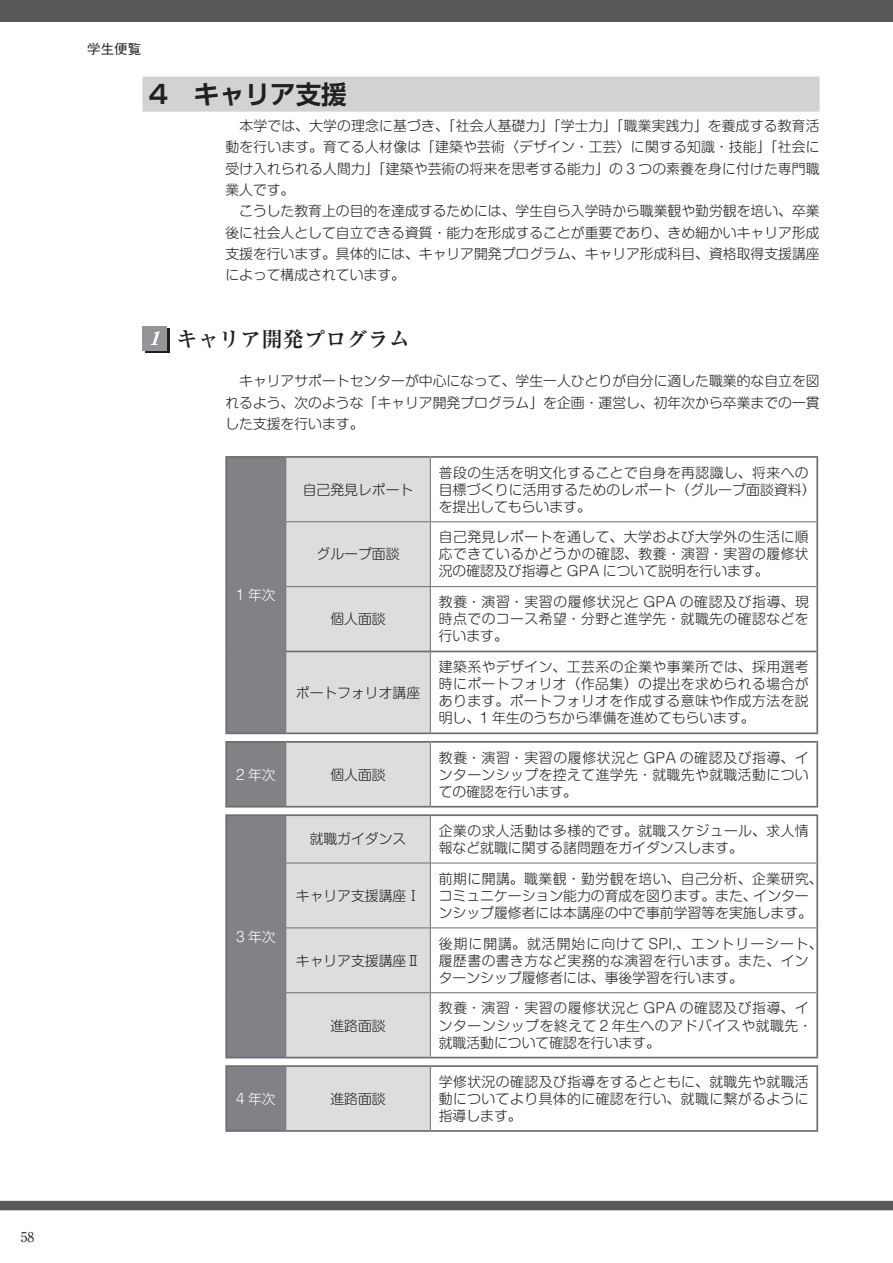
<style>
.page{position:relative;width:893px;height:1263px;background:#fff}
.page>*{position:absolute;margin:0;border:0;box-sizing:border-box;transform-origin:0 0}
.t1{font:700 25.5px "Shin Go Pr 5 De";color:#231f20}
.t2{font:700 21.3px "Ryumin Pr 5";color:#231f20}
.t3{font:300 13.8px/17px "Shin M Go Pr 6";letter-spacing:.01em;color:#231f20;text-align:justify}
.t4{font:300 13.8px/17px "Shin M Go Pr 6";letter-spacing:.035em;color:#231f20}
.t5{font:300 13.8px/17px "Shin M Go Pr 6";letter-spacing:.04em;color:#231f20}
.t6{font:300 13.8px "Shin M Go Pr 6";color:#fff}
.t7{font:500 13.5px "Gothic BBB Pr 5";color:#231f20}
.t8{font:13.5px "Ryumin Pro";color:#231f20}
.s1{font-family:"Adobe Garamond Pro";font-style:italic;font-size:21.45px;color:#fff}
</style>
<div class="page">
<div style="left:0;top:0;width:893px;height:21px;background:#57585a"></div>
<div style="left:0;top:1201px;width:893px;height:9px;background:#57585a"></div>
<div style="left:142px;top:77px;width:678px;height:35px;background:#d1d2d4"></div>
<svg style="left:145px;top:328px;width:24px;height:25px"></svg>
<div style="left:142px;top:326px;width:25px;height:24px;background:#939598"></div>
<div style="left:226px;top:458px;width:60px;height:672px;background:#808285"></div>
<div style="left:286px;top:458px;width:144px;height:672px;background:#dcdddf"></div>
<hr style="left:225px;top:456px;width:61px;height:2px;background:#6c6d70">
<hr style="left:225px;top:458px;width:2px;height:64px;background:#6c6d70">
<hr style="left:286px;top:456px;width:144px;height:2px;background:#6c6d70">
<hr style="left:430px;top:456px;width:388px;height:2px;background:#6c6d70">
<hr style="left:816px;top:458px;width:2px;height:64px;background:#6c6d70">
<hr style="left:225px;top:522px;width:2px;height:65px;background:#6c6d70">
<hr style="left:816px;top:522px;width:2px;height:65px;background:#6c6d70">
<hr style="left:225px;top:587px;width:2px;height:64px;background:#6c6d70">
<hr style="left:816px;top:587px;width:2px;height:64px;background:#6c6d70">
<hr style="left:225px;top:651px;width:2px;height:81px;background:#6c6d70">
<hr style="left:286px;top:651px;width:144px;height:1px;background:#6c6d70">
<hr style="left:431px;top:651px;width:387px;height:1px;background:#6c6d70">
<hr style="left:816px;top:652px;width:2px;height:80px;background:#6c6d70">
<hr style="left:225px;top:732px;width:61px;height:2px;background:#6c6d70">
<hr style="left:286px;top:732px;width:144px;height:2px;background:#6c6d70">
<hr style="left:430px;top:732px;width:388px;height:2px;background:#6c6d70">
<hr style="left:225px;top:741px;width:61px;height:2px;background:#6c6d70">
<hr style="left:225px;top:743px;width:2px;height:63px;background:#6c6d70">
<hr style="left:286px;top:741px;width:144px;height:2px;background:#6c6d70">
<hr style="left:430px;top:741px;width:388px;height:2px;background:#6c6d70">
<hr style="left:816px;top:743px;width:2px;height:63px;background:#6c6d70">
<hr style="left:225px;top:806px;width:61px;height:1px;background:#6c6d70">
<hr style="left:286px;top:806px;width:144px;height:1px;background:#6c6d70">
<hr style="left:430px;top:806px;width:388px;height:1px;background:#6c6d70">
<hr style="left:225px;top:814px;width:61px;height:2px;background:#6c6d70">
<hr style="left:225px;top:816px;width:2px;height:47px;background:#6c6d70">
<hr style="left:286px;top:814px;width:144px;height:2px;background:#6c6d70">
<hr style="left:430px;top:814px;width:388px;height:2px;background:#6c6d70">
<hr style="left:816px;top:816px;width:2px;height:47px;background:#6c6d70">
<hr style="left:225px;top:863px;width:2px;height:65px;background:#6c6d70">
<hr style="left:225px;top:928px;width:2px;height:65px;background:#6c6d70">
<hr style="left:225px;top:993px;width:2px;height:64px;background:#6c6d70">
<hr style="left:816px;top:863px;width:2px;height:65px;background:#6c6d70">
<hr style="left:816px;top:928px;width:2px;height:65px;background:#6c6d70">
<hr style="left:816px;top:993px;width:2px;height:64px;background:#6c6d70">
<hr style="left:225px;top:1057px;width:61px;height:1px;background:#6c6d70">
<hr style="left:286px;top:1057px;width:144px;height:1px;background:#6c6d70">
<hr style="left:430px;top:1057px;width:388px;height:1px;background:#6c6d70">
<hr style="left:285px;top:458px;width:1px;height:63px;background:#6c6d70">
<hr style="left:430px;top:458px;width:1px;height:63px;background:#6c6d70">
<hr style="left:285px;top:521px;width:145px;height:1px;background:#6c6d70">
<hr style="left:285px;top:522px;width:1px;height:64px;background:#6c6d70">
<hr style="left:430px;top:521px;width:386px;height:1px;background:#6c6d70">
<hr style="left:430px;top:522px;width:1px;height:64px;background:#6c6d70">
<hr style="left:285px;top:586px;width:145px;height:1px;background:#6c6d70">
<hr style="left:285px;top:587px;width:1px;height:64px;background:#6c6d70">
<hr style="left:430px;top:586px;width:386px;height:1px;background:#6c6d70">
<hr style="left:430px;top:587px;width:1px;height:64px;background:#6c6d70">
<hr style="left:285px;top:651px;width:1px;height:81px;background:#6c6d70">
<hr style="left:430px;top:651px;width:1px;height:81px;background:#6c6d70">
<hr style="left:285px;top:743px;width:1px;height:63px;background:#6c6d70">
<hr style="left:430px;top:743px;width:1px;height:63px;background:#6c6d70">
<hr style="left:285px;top:816px;width:1px;height:47px;background:#6c6d70">
<hr style="left:430px;top:816px;width:1px;height:47px;background:#6c6d70">
<hr style="left:285px;top:863px;width:145px;height:1px;background:#6c6d70">
<hr style="left:285px;top:863px;width:1px;height:64px;background:#6c6d70">
<hr style="left:430px;top:863px;width:386px;height:1px;background:#6c6d70">
<hr style="left:430px;top:863px;width:1px;height:64px;background:#6c6d70">
<hr style="left:285px;top:927px;width:145px;height:1px;background:#6c6d70">
<hr style="left:285px;top:928px;width:1px;height:64px;background:#6c6d70">
<hr style="left:430px;top:927px;width:386px;height:1px;background:#6c6d70">
<hr style="left:430px;top:928px;width:1px;height:64px;background:#6c6d70">
<hr style="left:285px;top:992px;width:145px;height:1px;background:#6c6d70">
<hr style="left:285px;top:993px;width:1px;height:64px;background:#6c6d70">
<hr style="left:430px;top:992px;width:386px;height:1px;background:#6c6d70">
<hr style="left:430px;top:993px;width:1px;height:64px;background:#6c6d70">
<hr style="left:285px;top:1067px;width:1px;height:63px;background:#6c6d70">
<hr style="left:430px;top:1067px;width:1px;height:63px;background:#6c6d70">
<hr style="left:225px;top:1065px;width:61px;height:2px;background:#6c6d70">
<hr style="left:225px;top:1067px;width:2px;height:63px;background:#6c6d70">
<hr style="left:286px;top:1065px;width:144px;height:2px;background:#6c6d70">
<hr style="left:430px;top:1065px;width:388px;height:2px;background:#6c6d70">
<hr style="left:816px;top:1067px;width:2px;height:63px;background:#6c6d70">
<hr style="left:225px;top:1130px;width:61px;height:2px;background:#6c6d70">
<hr style="left:286px;top:1130px;width:144px;height:2px;background:#6c6d70">
<hr style="left:430px;top:1130px;width:388px;height:2px;background:#6c6d70">
<p class="t8" style="left:21px;top:1226px;width:15px">58</p>
<p class="t7" style="left:87px;top:38px;width:55px">学生便覧</p>
<h1 class="t1" style="left:149px;top:73px;width:199px">4　キャリア支援</h1>
<p class="t3" style="left:225px;top:115px;width:596px;line-height:21.3px;text-align:left">　本学では、大学の理念に基づき、「社会人基礎力」「学士力」「職業実践力」を養成する教育活動を行います。育てる人材像は「建築や芸術〈デザイン・工芸〉に関する知識・技能」「社会に受け入れられる人間力」「建築や芸術の将来を思考する能力」の 3 つの素養を身に付けた専門職業人です。<br>　こうした教育上の目的を達成するためには、学生自ら入学時から職業観や勤労観を培い、卒業後に社会人として自立できる資質・能力を形成することが重要であり、きめ細かいキャリア形成支援を行います。具体的には、キャリア開発プログラム、キャリア形成科目、資格取得支援講座によって構成されています。</p>
<h2 class="t2" style="left:149px;top:322px;width:263px"><span class="s1">1</span> キャリア開発プログラム</h2>
<p class="t3" style="left:225px;top:370px;width:596px;line-height:21.3px">　キャリアサポートセンターが中心になって、学生一人ひとりが自分に適した職業的な自立を図れるよう、次のような「キャリア開発プログラム」を企画・運営し、初年次から卒業までの一貫した支援を行います。</p>
<p class="t3" style="left:303px;top:480px;width:112px">自己発見レポート</p>
<p class="t6" style="left:236px;top:584px;width:41px">1 年次</p>
<p class="t3" style="left:317px;top:545px;width:84px">グループ面談</p>
<p class="t3" style="left:330px;top:610px;width:57px">個人面談</p>
<p class="t3" style="left:296px;top:683px;width:126px">ポートフォリオ講座</p>
<p class="t6" style="left:236px;top:763px;width:41px">2 年次</p>
<p class="t3" style="left:330px;top:765px;width:57px">個人面談</p>
<p class="t3" style="left:439px;top:463px;width:378px;text-align:left">普段の生活を明文化することで自身を再認識し、将来への目標づくりに活用するためのレポート（グループ面談資料）を提出してもらいます。</p>
<p class="t3" style="left:439px;top:528px;width:371px">自己発見レポートを通して、大学および大学外の生活に順応できているかどうかの確認、教養・演習・実習の履修状況の確認及び指導と GPA について説明を行います。</p>
<p class="t3" style="left:439px;top:593px;width:372px">教養・演習・実習の履修状況と GPA の確認及び指導、現時点でのコース希望・分野と進学先・就職先の確認などを行います。</p>
<p class="t3" style="left:439px;top:658px;width:371px">建築系やデザイン、工芸系の企業や事業所では、採用選考時にポートフォリオ（作品集）の提出を求められる場合があります。ポートフォリオを作成する意味や作成方法を説明し、1 年生のうちから準備を進めてもらいます。</p>
<p class="t3" style="left:439px;top:748px;width:372px">教養・演習・実習の履修状況と GPA の確認及び指導、インターンシップを控えて進学先・就職先や就職活動についての確認を行います。</p>
<p class="t6" style="left:236px;top:925px;width:41px">3 年次</p>
<p class="t3" style="left:310px;top:830px;width:98px">就職ガイダンス</p>
<p class="t4" style="left:439px;top:821px;width:371px">企業の求人活動は多様的です。就職スケジュール、求人情報など就職に関する諸問題をガイダンスします。</p>
<p class="t3" style="left:296px;top:886px;width:126px">キャリア支援講座Ⅰ</p>
<p class="t3" style="left:439px;top:869px;width:385px;text-align:left">前期に開講。職業観・勤労観を培い、自己分析、企業研究、コミュニケーション能力の育成を図ります。また、インターンシップ履修者には本講座の中で事前学習等を実施します。</p>
<p class="t3" style="left:296px;top:951px;width:126px">キャリア支援講座Ⅱ</p>
<p class="t3" style="left:330px;top:1016px;width:57px">進路面談</p>
<p class="t4" style="left:439px;top:934px;width:385px">後期に開講。就活開始に向けて SPI,、エントリーシート、履歴書の書き方など実務的な演習を行います。また、インターンシップ履修者には、事後学習を行います。</p>
<p class="t5" style="left:439px;top:999px;width:375px">教養・演習・実習の履修状況と GPA の確認及び指導、インターンシップを終えて２年生へのアドバイスや就職先・就職活動について確認を行います。</p>
<p class="t6" style="left:236px;top:1087px;width:41px">4 年次</p>
<p class="t3" style="left:330px;top:1089px;width:57px">進路面談</p>
<p class="t3" style="left:439px;top:1072px;width:371px">学修状況の確認及び指導をするとともに、就職先や就職活動についてより具体的に確認を行い、就職に繋がるように指導します。</p>
</div>
